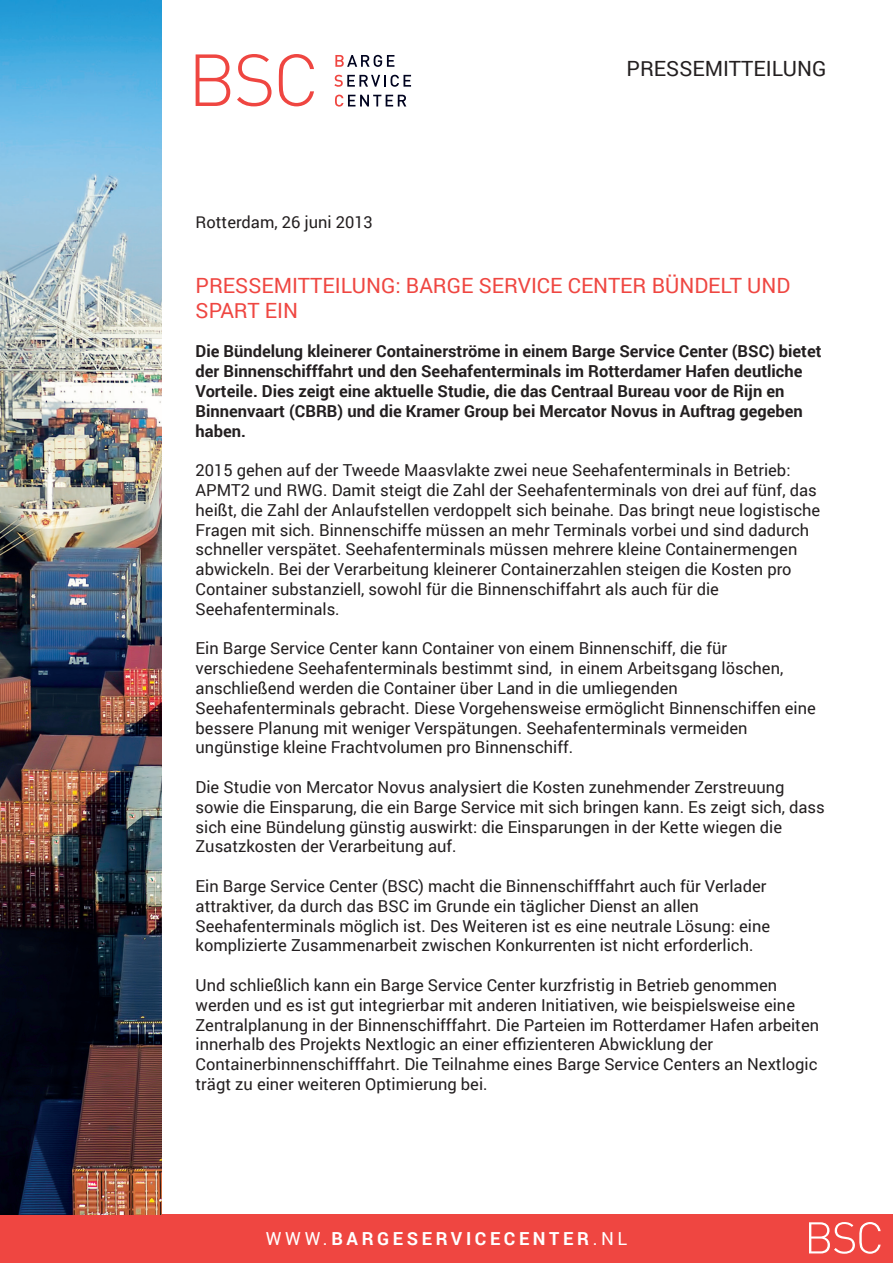
<style>
.page{position:relative;width:893px;height:1263px;background:#fff}
.page>*{position:absolute;margin:0;border:0;box-sizing:border-box;transform-origin:0 0}
.t1{font:21px/25.2px "Roboto";color:#ef4641}
.t2{font:21px "Roboto";color:#231f20}
.t3{font:700 18px "Roboto";letter-spacing:.2em;color:#fff}
.t4{font:16.5px/19.8px "Roboto";color:#231f20}
.t5{font:700 16.5px/19.8px "Roboto";color:#231f20}
.s1{font-weight:400}
</style>
<div class="page">
<svg style="left:335px;top:55px;width:59px;height:12px"></svg>
<svg style="left:334px;top:75px;width:77px;height:12px"></svg>
<svg style="left:335px;top:95px;width:71px;height:12px"></svg>
<svg style="left:196px;top:54px;width:34px;height:52px"></svg>
<svg style="left:237px;top:54px;width:35px;height:52px"></svg>
<svg style="left:279px;top:54px;width:35px;height:52px"></svg>
<div style="left:0;top:1214px;width:893px;height:49px;background:#ef4641"></div>
<svg style="left:809px;top:1222px;width:72px;height:32px"></svg>
<img style="left:0;top:0;width:162px;height:1214px">
<p class="t4" style="left:196px;top:211px;width:179px">Rotterdam, 26 juni 2013</p>
<p class="t2" style="left:627px;top:54px;width:201px">PRESSEMITTEILUNG</p>
<p class="t1" style="left:196px;top:272px;width:596px">PRESSEMITTEILUNG: BARGE SERVICE CENTER BÜNDELT UND<br>SPART EIN</p>
<p class="t5" style="left:196px;top:341px;width:627px">Die Bündelung kleinerer Containerströme in einem Barge Service Center (BSC) bietet der Binnenschifffahrt und den Seehafenterminals im Rotterdamer Hafen deutliche Vorteile. Dies zeigt eine aktuelle Studie, die das Centraal Bureau voor de Rijn en Binnenvaart (CBRB) und die Kramer Group bei Mercator Novus in Auftrag gegeben haben.</p>
<p class="t4" style="left:196px;top:460px;width:626px">2015 gehen auf der Tweede Maasvlakte zwei neue Seehafenterminals in Betrieb:<br>APMT2 und RWG. Damit steigt die Zahl der Seehafenterminals von drei auf fünf, das heißt, die Zahl der Anlaufstellen verdoppelt sich beinahe. Das bringt neue logistische Fragen mit sich. Binnenschiffe müssen an mehr Terminals vorbei und sind dadurch schneller verspätet. Seehafenterminals müssen mehrere kleine Containermengen abwickeln. Bei der Verarbeitung kleinerer Containerzahlen steigen die Kosten pro Container substanziell, sowohl für die Binnenschiffahrt als auch für die</p>
<p class="t4" style="left:196px;top:598px;width:146px">Seehafenterminals.</p>
<p class="t4" style="left:196px;top:638px;width:533px">Ein Barge Service Center kann Container von einem Binnenschiff, die für</p>
<p class="t4" style="left:196px;top:658px;width:589px">verschiedene Seehafenterminals bestimmt sind, in einem Arbeitsgang löschen,</p>
<p class="t4" style="left:196px;top:678px;width:484px">anschließend werden die Container über Land in die umliegenden</p>
<p class="t4" style="left:196px;top:697px;width:622px">Seehafenterminals gebracht. Diese Vorgehensweise ermöglicht Binnenschiffen eine bessere Planung mit weniger Verspätungen. Seehafenterminals vermeiden</p>
<p class="t4" style="left:196px;top:737px;width:379px">ungünstige kleine Frachtvolumen pro Binnenschiff.</p>
<p class="t4" style="left:196px;top:777px;width:631px">Die Studie von Mercator Novus analysiert die Kosten zunehmender Zerstreuung sowie die Einsparung, die ein Barge Service mit sich bringen kann. Es zeigt sich, dass sich eine Bündelung günstig auswirkt: die Einsparungen in der Kette wiegen die</p>
<p class="t4" style="left:196px;top:836px;width:262px">Zusatzkosten der Verarbeitung auf.</p>
<p class="t4" style="left:196px;top:876px;width:572px">Ein Barge Service Center (BSC) macht die Binnenschifffahrt auch für Verlader</p>
<p class="t4" style="left:196px;top:895px;width:505px">attraktiver, da durch das BSC im Grunde ein täglicher Dienst an allen</p>
<p class="t4" style="left:196px;top:915px;width:576px">Seehafenterminals möglich ist. Des Weiteren ist es eine neutrale Lösung: eine</p>
<p class="t4" style="left:196px;top:935px;width:559px">komplizierte Zusammenarbeit zwischen Konkurrenten ist nicht erforderlich.</p>
<p class="t4" style="left:196px;top:975px;width:625px">Und schließlich kann ein Barge Service Center kurzfristig in Betrieb genommen werden und es ist gut integrierbar mit anderen Initiativen, wie beispielsweise eine Zentralplanung in der Binnenschifffahrt. Die Parteien im Rotterdamer Hafen arbeiten innerhalb des Projekts Nextlogic an einer effizienteren Abwicklung der</p>
<p class="t4" style="left:196px;top:1054px;width:623px">Containerbinnenschifffahrt. Die Teilnahme eines Barge Service Centers an Nextlogic trägt zu einer weiteren Optimierung bei.</p>
<p class="t3" style="left:266px;top:1226px;width:363px"><span class="s1">WWW.</span>BARGESERVICECENTER<span class="s1">.NL</span></p>
</div>
